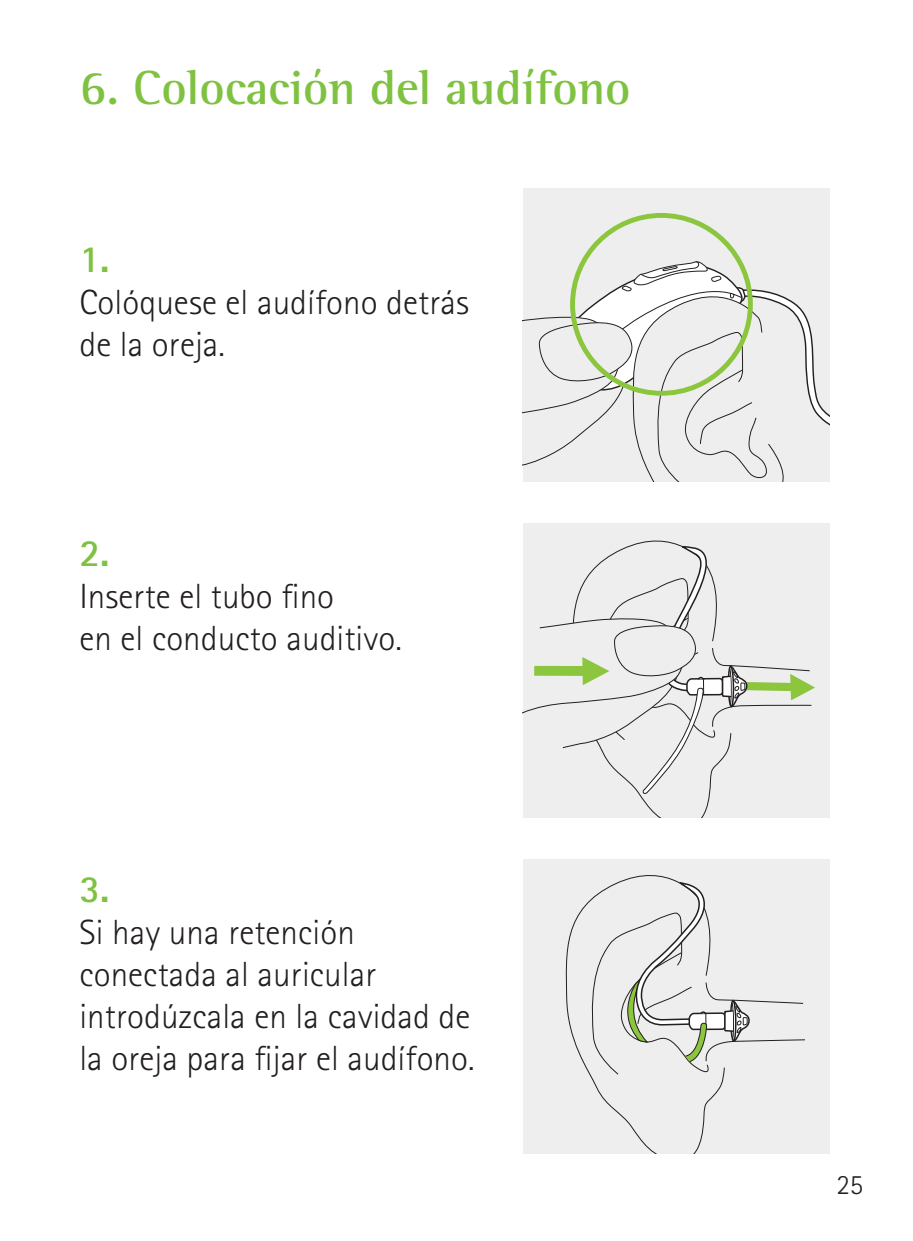
<style>
.page{position:relative;width:913px;height:1241px;background:#fff}
.page>*{position:absolute;margin:0;border:0;box-sizing:border-box;transform-origin:0 0}
.t1{font:700 49px "Rotis Semi Serif Pro";color:#7fc241}
.t2{font:700 38.5px "Rotis Sans Serif Pro";color:#7fc241}
.t3{font:300 35px/42px "Rotis Sans Serif Pro";letter-spacing:.005em;color:#231f20}
.t4{font:300 28px "Rotis Sans Serif Pro";color:#231f20}
</style>
<div class="page">
<div style="left:523px;top:522px;width:306px;height:295px;background:#eeeeef"></div>
<svg style="left:523px;top:543px;width:292px;height:251px"></svg>
<div style="left:523px;top:858px;width:306px;height:295px;background:#eeeeef"></div>
<svg style="left:562px;top:858px;width:163px;height:295px"></svg>
<svg style="left:588px;top:882px;width:217px;height:196px"></svg>
<div style="left:523px;top:188px;width:306px;height:293px;background:#eeeeef"></div>
<svg style="left:523px;top:255px;width:306px;height:226px"></svg>
<h1 class="t1" style="left:79px;top:57px;width:553px">6. Colocación del audífono</h1>
<p class="t2" style="left:79px;top:234px;width:32px">1.</p>
<p class="t3" style="left:79px;top:281px;width:391px">Colóquese el audífono detrás de la oreja.</p>
<p class="t2" style="left:79px;top:528px;width:32px">2.</p>
<p class="t3" style="left:79px;top:575px;width:324px">Inserte el tubo fino<br>en el conducto auditivo.</p>
<p class="t2" style="left:79px;top:864px;width:32px">3.</p>
<p class="t3" style="left:79px;top:911px;width:397px">Si hay una retención conectada al auricular introdúzcala en la cavidad de la oreja para fijar el audífono.</p>
<p class="t4" style="left:836px;top:1168px;width:28px">25</p>
</div>
